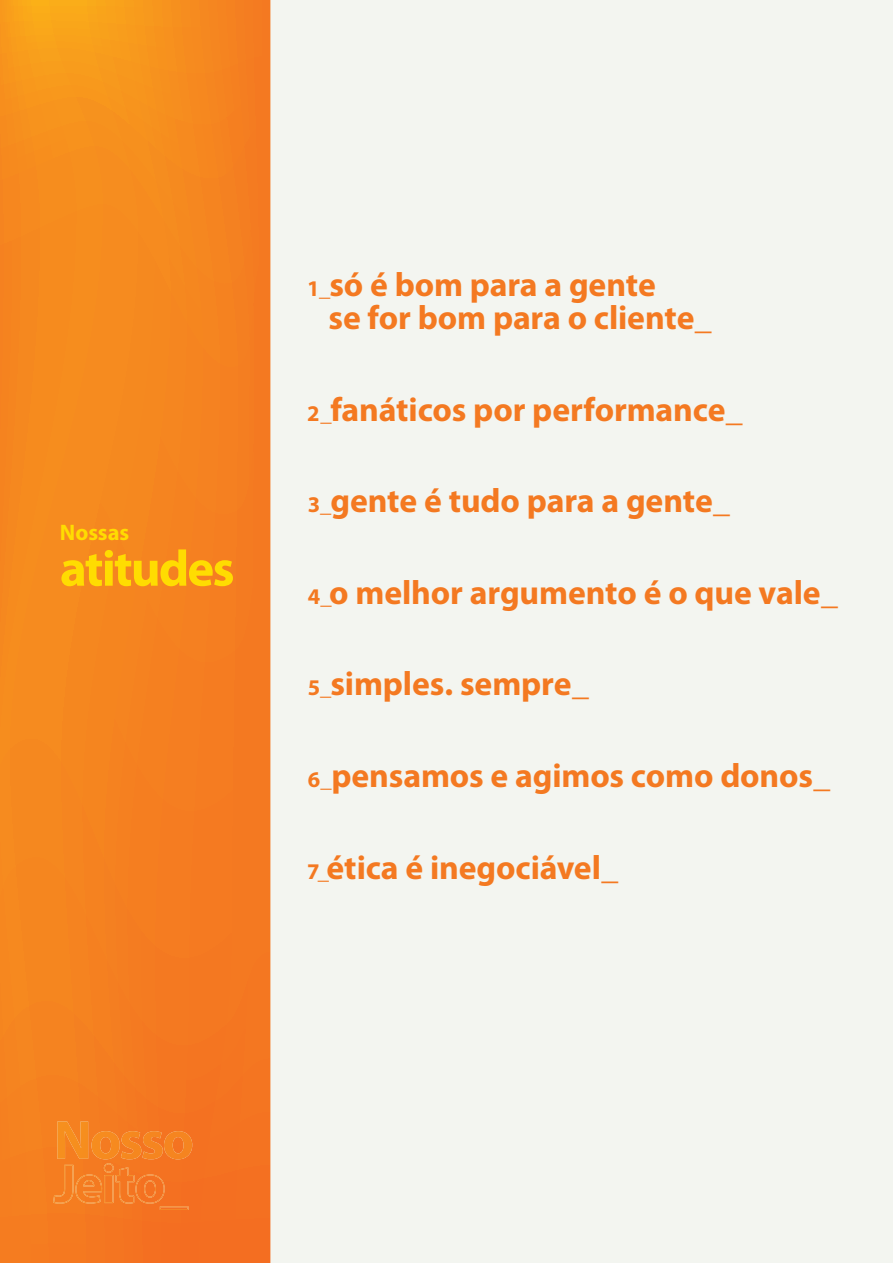
<style>
.page{position:relative;width:893px;height:1263px;background:#f3f5f0}
.page>*{position:absolute;margin:0;border:0;box-sizing:border-box;transform-origin:0 0}
.t1{font:700 51px "Myriad Pro";letter-spacing:-.035em;color:#ffdc01}
.t2{font:700 33.75px/32.8px "Myriad Pro";letter-spacing:-.005em;color:#f47921}
.t3{font:700 22.5px "Myriad Pro";letter-spacing:-.005em;color:#ffdc01}
.s1{font-size:22.5px}
</style>
<div class="page">
<svg style="left:0;top:0;width:270px;height:1263px;background:#f5831f"></svg>
<img style="left:57px;top:1121px;width:31px;height:38px">
<img style="left:92px;top:1131px;width:100px;height:28px">
<img style="left:53px;top:1165px;width:21px;height:39px">
<img style="left:75px;top:1174px;width:27px;height:29px">
<img style="left:104px;top:1163px;width:10px;height:40px">
<img style="left:116px;top:1167px;width:18px;height:36px">
<img style="left:135px;top:1174px;width:30px;height:30px">
<img style="left:160px;top:1206px;width:28px;height:4px">
<p class="t3" style="left:60px;top:520px;width:71px">Nossas</p>
<h1 class="t1" style="left:60px;top:540px;width:176px">atitudes</h1>
<p class="t2" style="left:329px;top:269px;width:385px;text-indent:-21px"><span class="s1">1_</span>só é bom para a gente<br>se for bom para o cliente_</p>
<p class="t2" style="left:307px;top:393px;width:437px"><span class="s1">2_</span>fanáticos por performance_</p>
<p class="t2" style="left:308px;top:485px;width:424px"><span class="s1">3_</span>gente é tudo para a gente_</p>
<p class="t2" style="left:308px;top:576px;width:532px"><span class="s1">4_</span>o melhor argumento é o que vale_</p>
<p class="t2" style="left:308px;top:668px;width:283px"><span class="s1">5_</span>simples. sempre_</p>
<p class="t2" style="left:308px;top:760px;width:524px"><span class="s1">6_</span>pensamos e agimos como donos_</p>
<p class="t2" style="left:307px;top:851px;width:312px"><span class="s1">7_</span>ética é inegociável_</p>
</div>
